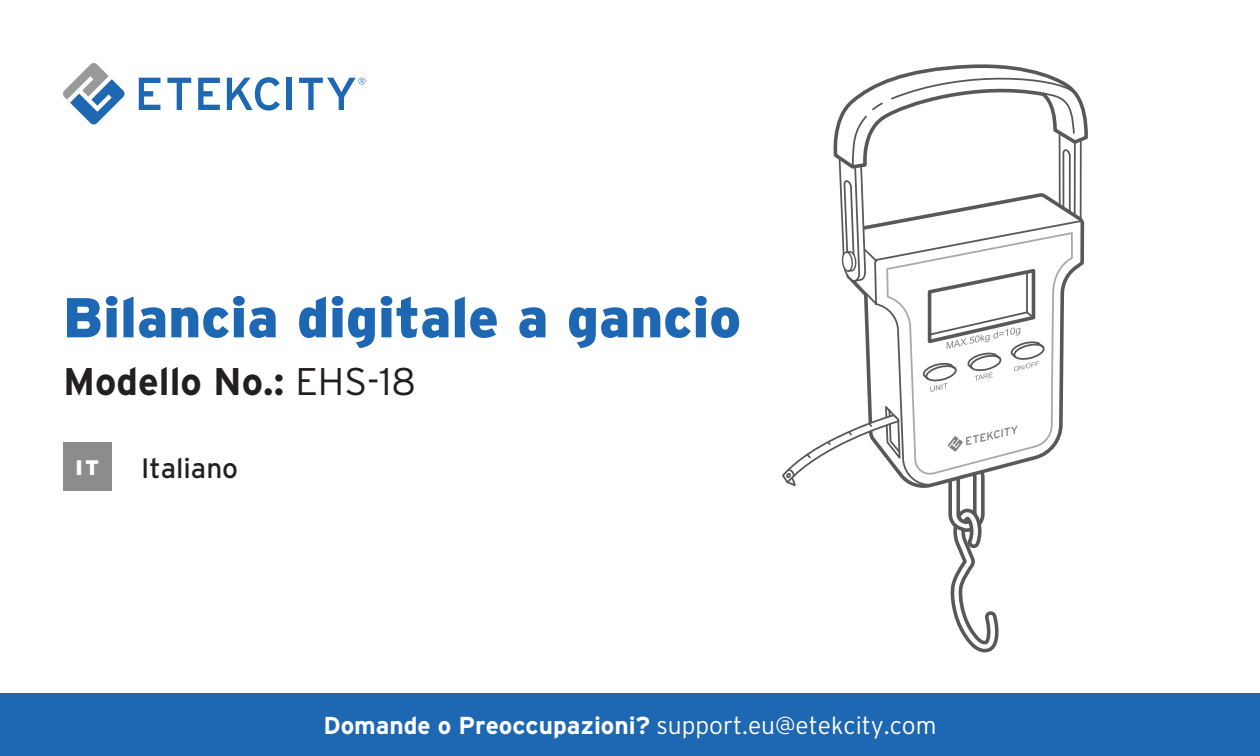
<style>
.page{position:relative;width:1260px;height:756px;background:#fff}
.page>*{position:absolute;margin:0;border:0;box-sizing:border-box;transform-origin:0 0}
.Cover_Title{font:900 56px "Interstate";color:#1e67b3}
.Cover_Model{font:700 38.5px "Interstate";color:#231f20}
.t1{font:28px "Interstate";color:#231f20}
.Cover_Bar_Text{font:700 24.5px "Interstate";color:#fff}
.Cover_Language{font:900 21px "Interstate";color:#fff}
.s1{font-weight:300}
</style>
<div class="page">
<div style="left:0;top:693px;width:1260px;height:63px;background:#1e67b3"></div>
<svg style="left:167px;top:78px;width:24px;height:32px"></svg>
<svg style="left:227px;top:77px;width:53px;height:34px"></svg>
<div style="left:287px;top:78px;width:5px;height:32px;background:#1e67b3"></div>
<svg style="left:139px;top:78px;width:21px;height:32px"></svg>
<svg style="left:198px;top:78px;width:22px;height:32px"></svg>
<svg style="left:63px;top:63px;width:62px;height:62px"></svg>
<svg style="left:299px;top:78px;width:66px;height:32px"></svg>
<svg style="left:782px;top:64px;width:306px;height:589px"></svg>
<div style="left:63px;top:442px;width:49px;height:49px;background:#8c8b8e"></div>
<p class="Cover_Title" style="left:63px;top:286px;width:680px">Bilancia digitale a gancio</p>
<p class="Cover_Model" style="left:63px;top:360px;width:355px">Modello No.: <span class="s1">EHS-18</span></p>
<p class="Cover_Language" style="left:76px;top:456px;width:25px">IT</p>
<p class="t1" style="left:141px;top:453px;width:99px">Italiano</p>
<p class="Cover_Bar_Text" style="left:323px;top:712px;width:615px">Domande o Preoccupazioni? <span class="s1">support.eu@etekcity.com</span></p>
</div>
